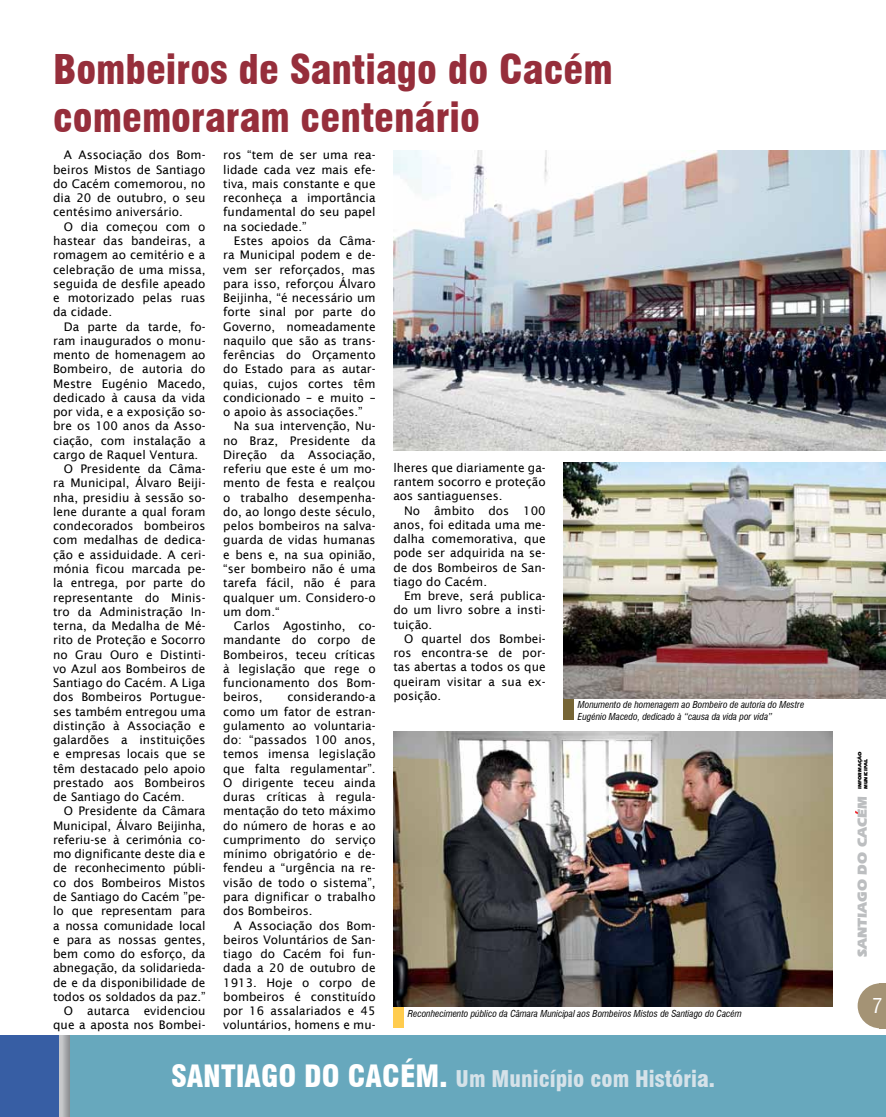
<style>
.page{position:relative;width:886px;height:1117px;background:#fff}
.page>*{position:absolute;margin:0;border:0;box-sizing:border-box;transform-origin:0 0}
.t1{font:900 condensed 40px/48px "Swiss 721 BT";color:#962e3b}
.t2{font:900 condensed 22.5px "Swiss 721 BT";color:#d5e2e9}
.t3{font:condensed 20px "Swiss 721 BT";color:#fff}
.t4{font:900 13.75px "Eras IT Cby BT";color:#bcbec0}
.t5{font:11.88px/14.2px "Lucida Sans";color:#000;text-align:justify}
.t6{font:italic condensed 9.38px/11.2px "Swiss 721 BT";color:#000}
.t7{font:900 5px/6px "Eras IT Cby BT";color:#000}
.s1{font-size:30px;color:#fff}
</style>
<div class="page">
<svg style="left:857px;top:983px;width:22px;height:45px"></svg>
<div style="left:879px;top:983px;width:7px;height:45px;background:#a49375"></div>
<div style="left:0;top:1035px;width:71px;height:81px;background:#375ea4"></div>
<svg style="left:59px;top:1035px;width:12px;height:81px"></svg>
<div style="left:71px;top:1035px;width:815px;height:81px;background:#67a8bd"></div>
<div style="left:393px;top:1006px;width:11px;height:21px;background:#ffcc4e"></div>
<div style="left:563px;top:698px;width:11px;height:21px;background:#766535"></div>
<img style="left:393px;top:150px;width:493px;height:300px">
<img style="left:393px;top:731px;width:440px;height:275px">
<img style="left:563px;top:462px;width:323px;height:236px">
<h1 class="t1" style="left:53px;top:45px;width:561px">Bombeiros de Santiago do Cacém comemoraram centenário</h1>
<p class="t5" style="left:53px;top:148px;width:154px;text-indent:11px">A Associação dos Bom&shy;beiros Mistos de Santiago do Cacém comemorou, no dia 20 de outubro, o seu centésimo aniversário.</p>
<p class="t5" style="left:53px;top:219px;width:154px;text-indent:11px">O dia começou com o hastear das bandeiras, a romagem ao cemitério e a celebração de uma missa, seguida de desfile apeado e motorizado pelas ruas da cidade.</p>
<p class="t5" style="left:64px;top:319px;width:143px">Da parte da tarde, fo-</p>
<p class="t5" style="left:53px;top:333px;width:154px">ram inaugurados o monu-</p>
<p class="t5" style="left:53px;top:347px;width:154px">mento de homenagem ao</p>
<p class="t5" style="left:53px;top:362px;width:154px">Bombeiro, de autoria do</p>
<p class="t5" style="left:53px;top:376px;width:154px">Mestre Eugénio Macedo,</p>
<p class="t5" style="left:53px;top:390px;width:154px">dedicado à causa da vida</p>
<p class="t5" style="left:53px;top:404px;width:154px">por vida, e a exposição so-</p>
<p class="t5" style="left:53px;top:419px;width:154px">bre os 100 anos da Asso-</p>
<p class="t5" style="left:53px;top:433px;width:154px">ciação, com instalação a</p>
<p class="t5" style="left:53px;top:447px;width:147px">cargo de Raquel Ventura.</p>
<p class="t5" style="left:64px;top:461px;width:143px">O Presidente da Câma-</p>
<p class="t5" style="left:53px;top:476px;width:154px">ra Municipal, Álvaro Beiji-</p>
<p class="t5" style="left:53px;top:490px;width:154px">nha, presidiu à sessão so-</p>
<p class="t5" style="left:53px;top:504px;width:154px">lene durante a qual foram</p>
<p class="t5" style="left:53px;top:518px;width:154px">condecorados bombeiros</p>
<p class="t5" style="left:53px;top:533px;width:154px">com medalhas de dedica-</p>
<p class="t5" style="left:53px;top:547px;width:154px">ção e assiduidade. A ceri-</p>
<p class="t5" style="left:53px;top:561px;width:154px">mónia ficou marcada pe-</p>
<p class="t5" style="left:53px;top:575px;width:154px">la entrega, por parte do</p>
<p class="t5" style="left:53px;top:590px;width:154px">representante do Minis-</p>
<p class="t5" style="left:53px;top:604px;width:154px">tro da Administração In-</p>
<p class="t5" style="left:53px;top:618px;width:154px">terna, da Medalha de Mé-</p>
<p class="t5" style="left:53px;top:632px;width:154px">rito de Proteção e Socorro</p>
<p class="t5" style="left:53px;top:647px;width:154px">no Grau Ouro e Distinti-</p>
<p class="t5" style="left:53px;top:661px;width:154px">vo Azul aos Bombeiros de</p>
<p class="t5" style="left:53px;top:675px;width:154px">Santiago do Cacém. A Liga</p>
<p class="t5" style="left:53px;top:689px;width:154px">dos Bombeiros Portugue-</p>
<p class="t5" style="left:53px;top:704px;width:154px">ses também entregou uma</p>
<p class="t5" style="left:53px;top:718px;width:154px">distinção à Associação e</p>
<p class="t5" style="left:53px;top:732px;width:154px">galardões a instituições</p>
<p class="t5" style="left:53px;top:746px;width:154px">e empresas locais que se</p>
<p class="t5" style="left:53px;top:761px;width:154px">têm destacado pelo apoio</p>
<p class="t5" style="left:53px;top:775px;width:154px">prestado aos Bombeiros</p>
<p class="t5" style="left:53px;top:789px;width:133px">de Santiago do Cacém.</p>
<p class="t5" style="left:64px;top:803px;width:143px">O Presidente da Câmara</p>
<p class="t5" style="left:53px;top:818px;width:154px">Municipal, Álvaro Beijinha,</p>
<p class="t5" style="left:53px;top:832px;width:154px">referiu-se à cerimónia co-</p>
<p class="t5" style="left:53px;top:846px;width:154px">mo dignificante deste dia e</p>
<p class="t5" style="left:53px;top:860px;width:154px">de reconhecimento públi-</p>
<p class="t5" style="left:53px;top:875px;width:154px">co dos Bombeiros Mistos</p>
<p class="t5" style="left:53px;top:889px;width:154px">de Santiago do Cacém ”pe-</p>
<p class="t5" style="left:53px;top:903px;width:154px">lo que representam para</p>
<p class="t5" style="left:53px;top:917px;width:154px">a nossa comunidade local</p>
<p class="t5" style="left:53px;top:932px;width:154px">e para as nossas gentes,</p>
<p class="t5" style="left:53px;top:946px;width:154px">bem como do esforço, da</p>
<p class="t5" style="left:53px;top:960px;width:154px">abnegação, da solidarieda-</p>
<p class="t5" style="left:53px;top:974px;width:154px">de e da disponibilidade de</p>
<p class="t5" style="left:53px;top:989px;width:154px">todos os soldados da paz.”</p>
<p class="t5" style="left:64px;top:1003px;width:143px">O autarca evidenciou</p>
<p class="t5" style="left:53px;top:1017px;width:154px">que a aposta nos Bombei-</p>
<p class="t5" style="left:223px;top:148px;width:154px">ros “tem de ser uma rea&shy;lidade cada vez mais efe&shy;tiva, mais constante e que reconheça a importância fundamental do seu papel na sociedade.”</p>
<p class="t5" style="left:223px;top:233px;width:154px;text-indent:11px">Estes apoios da Câma&shy;ra Municipal podem e de&shy;vem ser reforçados, mas para isso, reforçou Álvaro Beijinha, “é necessário um forte sinal por parte do Governo, nomeadamente naquilo que são as trans&shy;ferências do Orçamento do Estado para as autar&shy;quias, cujos cortes têm condicionado – e muito – o apoio às associações.”</p>
<p class="t5" style="left:223px;top:419px;width:154px;text-indent:11px">Na sua intervenção, Nu&shy;no Braz, Presidente da Direção da Associação, referiu que este é um mo&shy;mento de festa e realçou o trabalho desempenha&shy;do, ao longo deste século, pelos bombeiros na salva&shy;guarda de vidas humanas e bens e, na sua opinião, “ser bombeiro não é uma tarefa fácil, não é para qualquer um. Considero-o um dom.“</p>
<p class="t5" style="left:223px;top:618px;width:154px;text-indent:11px">Carlos Agostinho, co&shy;mandante do corpo de Bombeiros, teceu críticas à legislação que rege o funcionamento dos Bom&shy;beiros,</p>
<p class="t5" style="left:393px;top:460px;width:154px">lheres que diariamente ga&shy;rantem socorro e proteção aos santiaguenses.</p>
<p class="t5" style="left:393px;top:503px;width:154px;text-indent:11px">No âmbito dos 100 anos, foi editada uma me&shy;dalha comemorativa, que pode ser adquirida na se&shy;de dos Bombeiros de San&shy;tiago do Cacém.</p>
<p class="t5" style="left:393px;top:588px;width:154px;text-indent:11px">Em breve, será publica&shy;do um livro sobre a insti&shy;tuição.</p>
<p class="t5" style="left:393px;top:631px;width:154px;text-indent:11px">O quartel dos Bombei&shy;ros encontra-se de por&shy;tas abertas a todos os que queiram visitar a sua ex&shy;posição.</p>
<p class="t5" style="left:223px;top:689px;width:154px;text-indent:64px">considerando-a como um fator de estran&shy;gulamento ao voluntaria&shy;do: “passados 100 anos, temos imensa legislação que falta regulamentar”.<br>O dirigente teceu ainda duras críticas à regula&shy;mentação do teto máximo do número de horas e ao cumprimento do serviço mínimo obrigatório e de&shy;fendeu a “urgência na re&shy;visão de todo o sistema”, para dignificar o trabalho dos Bombeiros.</p>
<p class="t5" style="left:223px;top:917px;width:154px;text-indent:11px">A Associação dos Bom&shy;beiros Voluntários de San&shy;tiago do Cacém foi fun&shy;dada a 20 de outubro de 1913. Hoje o corpo de bombeiros é constituído por 16 assalariados e 45 voluntários, homens e mu-</p>
<p class="t6" style="left:578px;top:699px;width:228px">Monumento de homenagem ao Bombeiro de autoria do Mestre<br>Eugénio Macedo, dedicado à “causa da vida por vida”</p>
<p class="t6" style="left:408px;top:1007px;width:335px">Reconhecimento público da Câmara Municipal aos Bombeiros Mistos de Santiago do Cacém</p>
<h2 class="t2" style="left:171px;top:1064px;width:545px"><span class="s1">SANTIAGO DO CACÉM.</span> Um Município com História.</h2>
<p class="t7" style="left:857px;top:788px;width:39px;rotate:-90deg">INFORMAÇÃO<br>MUNICIPAL</p>
<p class="t4" style="left:854px;top:957px;width:163px;rotate:-90deg">SANTIAGO DO CACEM</p>
<h3 class="t3" style="left:872px;top:993px;width:11px">7</h3>
</div>
